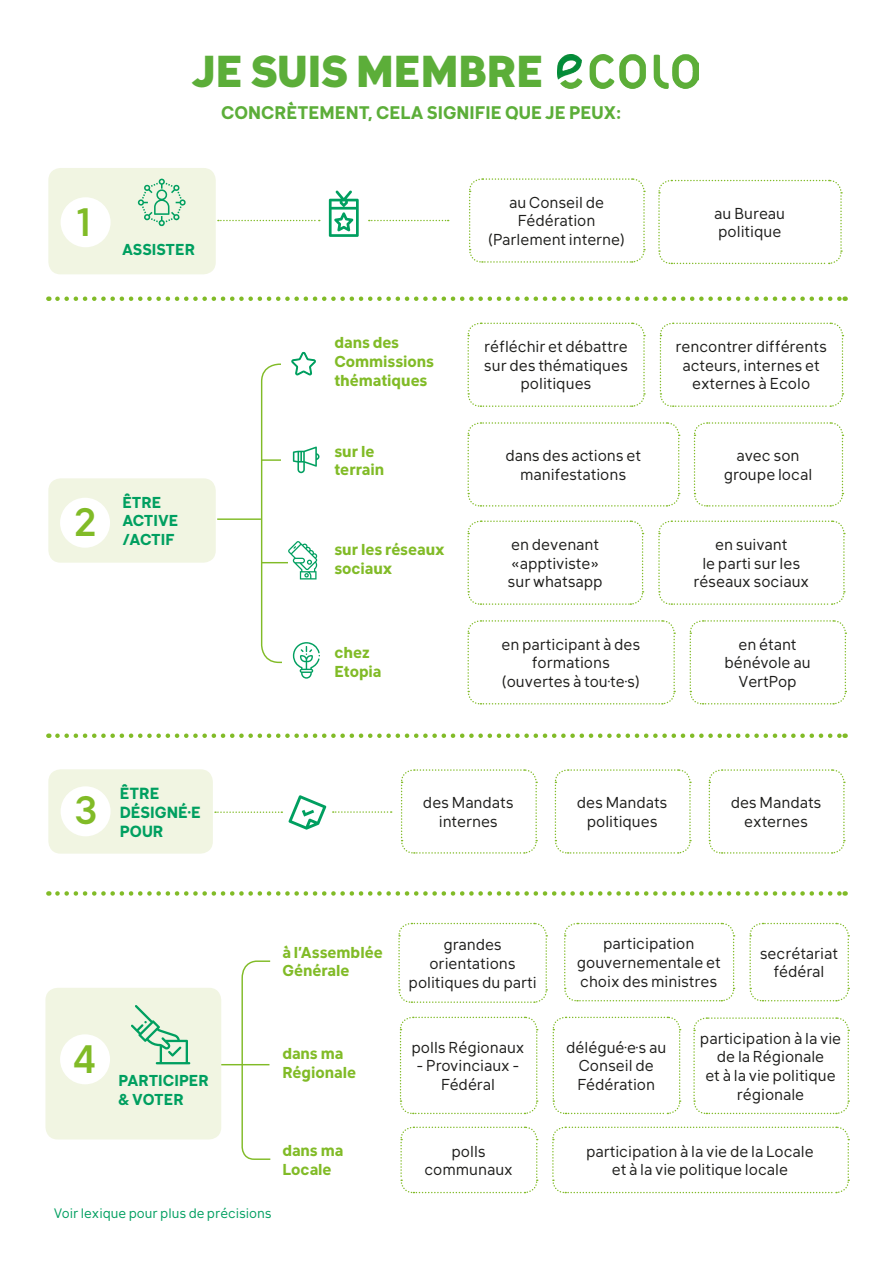
<style>
.page{position:relative;width:893px;height:1263px;background:#fff}
.page>*{position:absolute;margin:0;border:0;box-sizing:border-box;transform-origin:0 0}
.t1{font:800 43.95px "Klima";color:#5cae39}
.t2{font:500 39px "Klima";color:#81bb27}
.t3{font:700 18px "Klima";color:#5cae39}
.t4{font:700 15.9px "Klima";color:#009f60}
.t5{font:15.6px/18.8px "Klima";color:#1d1d1b;text-align:center}
.t6{font:700 15.6px "Klima";color:#81bb27}
.t7{font:700 15.6px "Klima";color:#009f60}
.t8{font:13.5px "Klima";color:#009f60}
</style>
<div class="page">
<div style="left:48px;top:478px;width:168px;height:85px;background:#f1f5e2;border-radius:12px"></div>
<div style="left:60px;top:498px;width:50px;height:50px;background:#fff;border-radius:50%"></div>
<div style="left:48px;top:168px;width:168px;height:106px;background:#f1f5e2;border-radius:12px"></div>
<div style="left:61px;top:197px;width:50px;height:50px;background:#fff;border-radius:50%"></div>
<img style="left:558px;top:55px;width:141px;height:33px">
<svg style="left:469px;top:178px;width:176px;height:85px"></svg>
<svg style="left:658px;top:179px;width:184px;height:86px"></svg>
<svg style="left:218px;top:220px;width:102px;height:1px"></svg>
<svg style="left:369px;top:220px;width:80px;height:1px"></svg>
<svg style="left:467px;top:422px;width:213px;height:85px"></svg>
<svg style="left:467px;top:322px;width:178px;height:85px"></svg>
<svg style="left:693px;top:422px;width:151px;height:85px"></svg>
<svg style="left:659px;top:322px;width:185px;height:85px"></svg>
<svg style="left:467px;top:520px;width:177px;height:85px"></svg>
<svg style="left:467px;top:620px;width:209px;height:85px"></svg>
<svg style="left:658px;top:520px;width:187px;height:85px"></svg>
<svg style="left:689px;top:620px;width:158px;height:85px"></svg>
<hr style="left:217px;top:518px;width:44px;height:2px;background:#81bb27">
<svg style="left:329px;top:191px;width:30px;height:46px"></svg>
<svg style="left:260px;top:352px;width:60px;height:327px"></svg>
<svg style="left:57px;top:296px;width:789px;height:5px"></svg>
<svg style="left:57px;top:733px;width:789px;height:5px"></svg>
<svg style="left:57px;top:891px;width:789px;height:5px"></svg>
<div style="left:45px;top:988px;width:176px;height:151px;background:#f1f5e2;border-radius:12px"></div>
<svg style="left:398px;top:922px;width:150px;height:81px"></svg>
<svg style="left:399px;top:1016px;width:139px;height:99px"></svg>
<svg style="left:564px;top:922px;width:171px;height:80px"></svg>
<svg style="left:552px;top:1016px;width:129px;height:99px"></svg>
<svg style="left:749px;top:922px;width:101px;height:80px"></svg>
<svg style="left:400px;top:1126px;width:138px;height:68px"></svg>
<hr style="left:221px;top:1064px;width:48px;height:1px;background:#81bb27">
<svg style="left:241px;top:960px;width:30px;height:200px"></svg>
<svg style="left:131px;top:1005px;width:59px;height:59px"></svg>
<div style="left:60px;top:1034px;width:50px;height:50px;background:#fff;border-radius:50%"></div>
<div style="left:48px;top:769px;width:165px;height:85px;background:#f1f5e2;border-radius:12px"></div>
<svg style="left:708px;top:769px;width:137px;height:85px"></svg>
<svg style="left:554px;top:769px;width:137px;height:85px"></svg>
<svg style="left:400px;top:769px;width:138px;height:85px"></svg>
<svg style="left:215px;top:811px;width:67px;height:2px"></svg>
<svg style="left:289px;top:795px;width:37px;height:35px"></svg>
<div style="left:61px;top:786px;width:50px;height:50px;background:#fff;border-radius:50%"></div>
<svg style="left:333px;top:811px;width:59px;height:2px"></svg>
<svg style="left:138px;top:179px;width:48px;height:47px"></svg>
<svg style="left:552px;top:1126px;width:298px;height:68px"></svg>
<svg style="left:693px;top:1017px;width:157px;height:98px"></svg>
<p class="t1" style="left:192px;top:32px;width:353px">JE SUIS MEMBRE</p>
<p class="t2" style="left:77px;top:189px;width:16px">1</p>
<p class="t3" style="left:221px;top:96px;width:402px">CONCRÈTEMENT, CELA SIGNIFIE QUE JE PEUX:</p>
<p class="t7" style="left:122px;top:235px;width:75px">ASSISTER</p>
<p class="t5" style="left:509px;top:191px;width:96px">au Conseil de</p>
<p class="t5" style="left:518px;top:210px;width:79px">Fédération</p>
<p class="t5" style="left:488px;top:229px;width:138px">(Parlement interne)</p>
<p class="t2" style="left:74px;top:489px;width:24px">2</p>
<p class="t7" style="left:122px;top:488px;width:41px">ÊTRE</p>
<p class="t7" style="left:122px;top:507px;width:58px">ACTIVE</p>
<p class="t7" style="left:122px;top:526px;width:54px">/ACTIF</p>
<p class="t6" style="left:334px;top:329px;width:66px">dans des</p>
<p class="t6" style="left:334px;top:348px;width:101px">Commissions</p>
<p class="t6" style="left:334px;top:367px;width:95px">thématiques</p>
<p class="t6" style="left:334px;top:437px;width:42px">sur le</p>
<p class="t6" style="left:334px;top:456px;width:51px">terrain</p>
<p class="t6" style="left:334px;top:536px;width:112px">sur les réseaux</p>
<p class="t6" style="left:334px;top:555px;width:60px">sociaux</p>
<p class="t6" style="left:334px;top:639px;width:37px">chez</p>
<p class="t6" style="left:334px;top:658px;width:49px">Etopia</p>
<p class="t5" style="left:484px;top:335px;width:145px">réfléchir et débattre sur des thématiques politiques</p>
<p class="t5" style="left:505px;top:444px;width:137px">dans des actions et</p>
<p class="t5" style="left:520px;top:463px;width:107px">manifestations</p>
<p class="t5" style="left:511px;top:533px;width:89px">en devenant</p>
<p class="t5" style="left:511px;top:552px;width:90px">«apptiviste»</p>
<p class="t5" style="left:508px;top:571px;width:97px">sur whatsapp</p>
<p class="t5" style="left:501px;top:633px;width:140px">en participant à des</p>
<p class="t5" style="left:532px;top:652px;width:80px">formations</p>
<p class="t5" style="left:502px;top:670px;width:139px">(ouvertes à tou·te·s)</p>
<p class="t5" style="left:714px;top:202px;width:72px">au Bureau</p>
<p class="t5" style="left:718px;top:221px;width:65px">politique</p>
<p class="t5" style="left:675px;top:335px;width:153px">rencontrer différents acteurs, internes et</p>
<p class="t5" style="left:692px;top:373px;width:120px">externes à Ecolo</p>
<p class="t5" style="left:736px;top:444px;width:65px">avec son</p>
<p class="t5" style="left:724px;top:463px;width:90px">groupe local</p>
<p class="t5" style="left:715px;top:533px;width:74px">en suivant</p>
<p class="t5" style="left:702px;top:552px;width:99px">le parti sur les</p>
<p class="t5" style="left:693px;top:571px;width:117px">réseaux sociaux</p>
<p class="t5" style="left:738px;top:633px;width:60px">en étant</p>
<p class="t5" style="left:724px;top:652px;width:88px">bénévole au</p>
<p class="t5" style="left:738px;top:670px;width:60px">VertPop</p>
<p class="t2" style="left:74px;top:777px;width:25px">3</p>
<p class="t4" style="left:120px;top:779px;width:41px">ÊTRE</p>
<p class="t4" style="left:120px;top:798px;width:82px">DÉSIGNÉ·E</p>
<p class="t4" style="left:120px;top:817px;width:45px">POUR</p>
<p class="t5" style="left:423px;top:791px;width:92px">des Mandats</p>
<p class="t5" style="left:439px;top:810px;width:60px">internes</p>
<p class="t5" style="left:577px;top:791px;width:92px">des Mandats</p>
<p class="t5" style="left:587px;top:810px;width:72px">politiques</p>
<p class="t5" style="left:731px;top:791px;width:92px">des Mandats</p>
<p class="t5" style="left:744px;top:810px;width:65px">externes</p>
<p class="t2" style="left:73px;top:1026px;width:25px">4</p>
<p class="t7" style="left:119px;top:1067px;width:92px">PARTICIPER</p>
<p class="t7" style="left:119px;top:1086px;width:67px">&amp; VOTER</p>
<p class="t6" style="left:282px;top:938px;width:102px">à l’Assemblée</p>
<p class="t6" style="left:282px;top:957px;width:69px">Générale</p>
<p class="t6" style="left:282px;top:1040px;width:62px">dans ma</p>
<p class="t6" style="left:282px;top:1059px;width:75px">Régionale</p>
<p class="t6" style="left:282px;top:1137px;width:62px">dans ma</p>
<p class="t6" style="left:282px;top:1156px;width:51px">Locale</p>
<p class="t5" style="left:443px;top:933px;width:60px">grandes</p>
<p class="t5" style="left:429px;top:952px;width:88px">orientations</p>
<p class="t5" style="left:409px;top:971px;width:129px">politiques du parti</p>
<p class="t5" style="left:411px;top:1036px;width:114px">polls Régionaux</p>
<p class="t5" style="left:416px;top:1055px;width:105px">- Provinciaux -<br>Fédéral</p>
<p class="t5" style="left:451px;top:1140px;width:36px">polls</p>
<p class="t5" style="left:424px;top:1159px;width:90px">communaux</p>
<p class="t5" style="left:603px;top:933px;width:93px">participation</p>
<p class="t5" style="left:577px;top:951px;width:145px;text-align:left">gouvernementale et choix des ministres</p>
<p class="t5" style="left:760px;top:942px;width:80px">secrétariat</p>
<p class="t5" style="left:773px;top:961px;width:52px">fédéral</p>
<p class="t5" style="left:566px;top:1036px;width:102px">délégué·e·s au</p>
<p class="t5" style="left:579px;top:1055px;width:76px">Conseil de</p>
<p class="t5" style="left:578px;top:1073px;width:79px">Fédération</p>
<p class="t5" style="left:700px;top:1027px;width:143px">participation à la vie de la Régionale</p>
<p class="t5" style="left:705px;top:1064px;width:132px">et à la vie politique régionale</p>
<p class="t5" style="left:586px;top:1140px;width:229px">participation à la vie de la Locale</p>
<p class="t5" style="left:612px;top:1159px;width:178px">et à la vie politique locale</p>
<p class="t8" style="left:54px;top:1202px;width:219px">Voir lexique pour plus de précisions</p>
</div>
